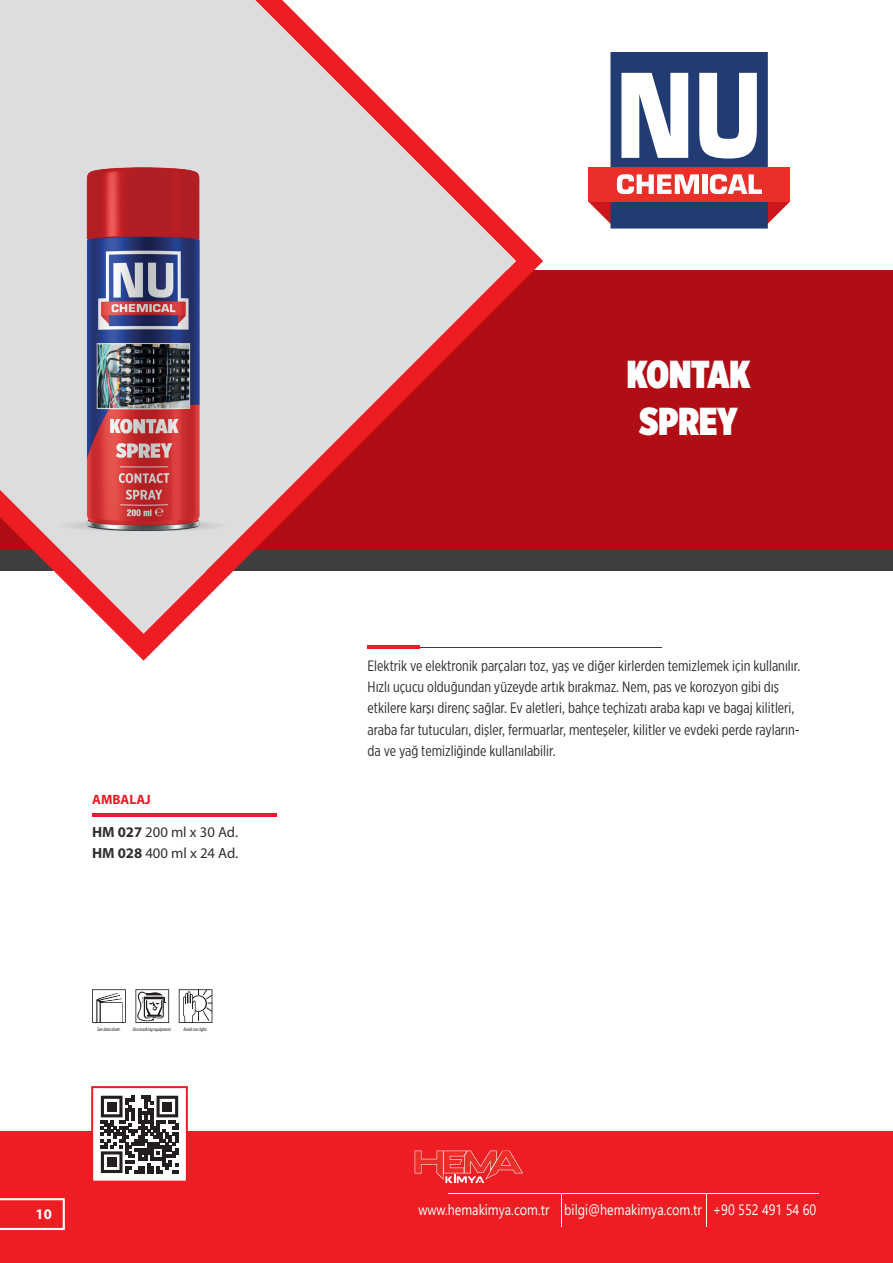
<style>
.page{position:relative;width:893px;height:1263px;background:#fff}
.page>*{position:absolute;margin:0;border:0;box-sizing:border-box;transform-origin:0 0}
.t1{font:900 39px/46.8px "Gotham X Narrow";color:#fff;text-align:center}
.t2{font:15px/21.3px "Gotham X Narrow";color:#312f30}
.t3{font:15px "Yu Gothic UI";color:#fff;scale:.84 1}
.t4{font:14.7px/21.3px "Myriad Pro";color:#312f30}
.t5{font:700 14.7px "Myriad Pro";color:#fff}
.t6{font:700 13.5px "Myriad Pro";color:#e71b22}
.t7{font:italic condensed 5.25px "Myriad Pro";color:#231f20}
.s1{font-weight:700}
</style>
<div class="page">
<div style="left:0;top:546px;width:893px;height:25px;background:#3e3e3f"></div>
<div style="left:0;top:270px;width:893px;height:280px;background:#b00d15"></div>
<div style="left:0;top:1131px;width:893px;height:132px;background:#ee1d23"></div>
<hr style="left:414px;top:1193px;width:404px;height:1px;background:#fff">
<hr style="left:414px;top:1191px;width:34px;height:4px;background:#ee1d23">
<hr style="left:561px;top:1193px;width:1px;height:33px;background:#fff">
<hr style="left:706px;top:1193px;width:1px;height:33px;background:#fff">
<svg style="left:0;top:1198px;width:65px;height:32px"></svg>
<div style="left:91px;top:1086px;width:97px;height:97px;background:#fff;border:2px solid #ee1d23"></div>
<hr style="left:368px;top:647px;width:294px;height:1px;background:#3e3e3f">
<hr style="left:92px;top:813px;width:185px;height:3px;background:#ed1a33">
<svg style="left:116px;top:234px;width:427px;height:427px"></svg>
<svg style="left:0;top:0;width:516px;height:633px;fill:#dcdddf"></svg>
<svg style="left:588px;top:52px;width:202px;height:177px"></svg>
<svg style="left:415px;top:1150px;width:108px;height:33px"></svg>
<div style="left:97px;top:1092px;width:85px;height:85px;background:linear-gradient(to right,#fff,#fff)"></div>
<svg style="left:101px;top:1096px;width:77px;height:77px"></svg>
<div style="left:163px;top:1102px;width:9px;height:9px;background:#231f20"></div>
<svg style="left:92px;top:989px;width:34px;height:34px"></svg>
<svg style="left:135px;top:989px;width:34px;height:34px"></svg>
<svg style="left:179px;top:989px;width:33px;height:34px"></svg>
<img style="left:31px;top:129px;width:227px;height:447px">
<p class="t6" style="left:92px;top:792px;width:60px">AMBALAJ</p>
<p class="t4" style="left:92px;top:821px;width:148px"><span class="s1">HM 027</span> 200 ml x 30 Ad.<br><span class="s1">HM 028</span> 400 ml x 24 Ad.</p>
<p class="t7" style="left:97px;top:1025px;width:25px">See data sheet.</p>
<p class="t7" style="left:133px;top:1025px;width:40px">Use masking equipment.</p>
<p class="t7" style="left:184px;top:1025px;width:26px">Avoid sun light.</p>
<p class="t5" style="left:35px;top:1205px;width:18px">10</p>
<h1 class="t1" style="left:627px;top:350px;width:125px">KONTAK<br>SPREY</h1>
<p class="t2" style="left:368px;top:655px;width:434px">Elektrik ve elektronik parçaları toz, yaş ve diğer kirlerden temizlemek için kullanılır.<br>Hızlı uçucu olduğundan yüzeyde artık bırakmaz. Nem, pas ve korozyon gibi dış etkilere karşı direnç sağlar. Ev aletleri, bahçe teçhizatı araba kapı ve bagaj kilitleri, araba far tutucuları, dişler, fermuarlar, menteşeler, kilitler ve evdeki perde rayların&shy;da ve yağ temizliğinde kullanılabilir.</p>
<p class="t3" style="left:418px;top:1195px;width:475px">www.hemakimya.com.tr bilgi@hemakimya.com.tr +90 552 491 54 60</p>
</div>
